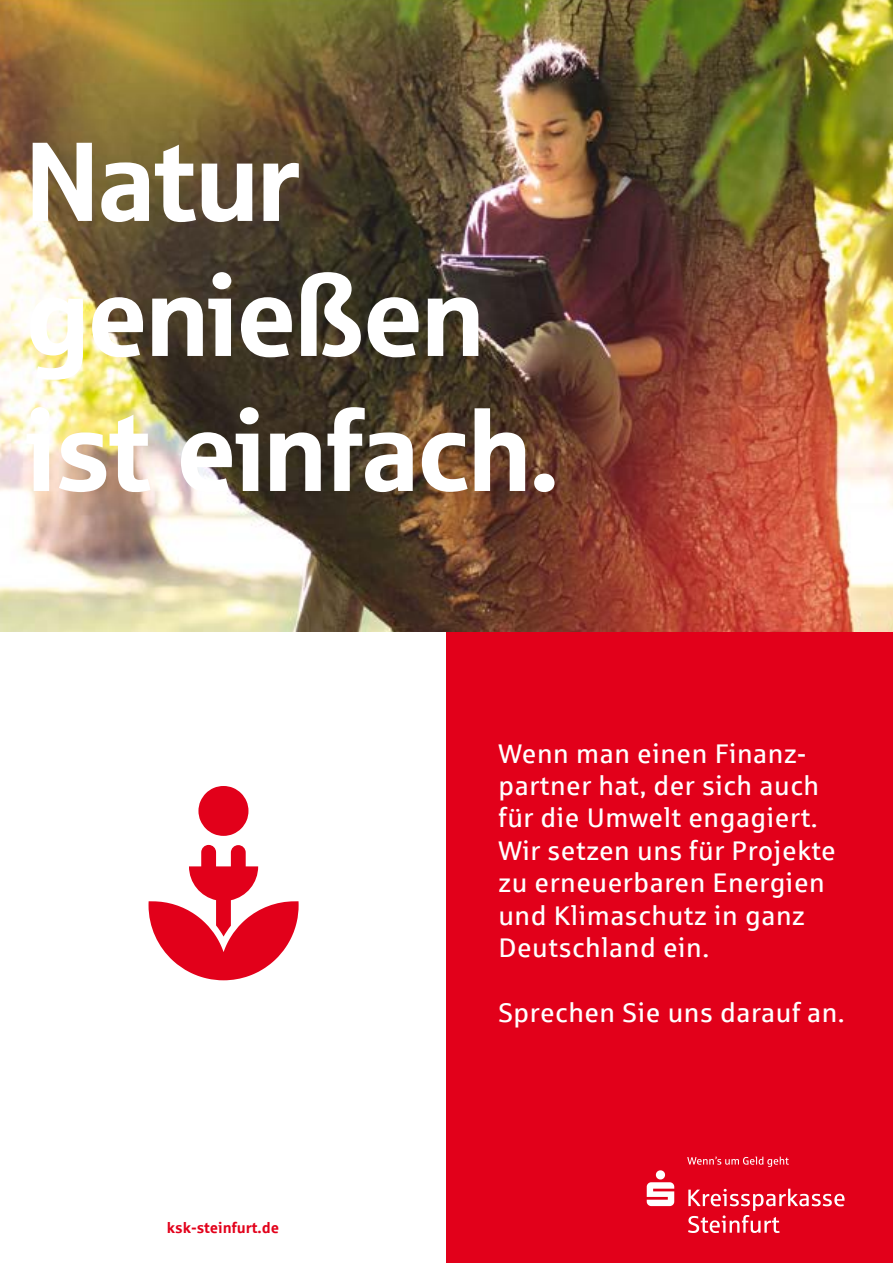
<style>
.page{position:relative;width:893px;height:1263px;background:#fff}
.page>*{position:absolute;margin:0;border:0;box-sizing:border-box;transform-origin:0 0}
.t1{font:112.5px/135px "Sparkasse Head";color:#fff}
.t2{font:27px/32.4px "Sparkasse Rg";letter-spacing:.02em;color:#fff}
.t3{font:700 15px "Sparkasse Rg";color:#e2001a}
</style>
<div class="page">
<div style="left:446px;top:612px;width:447px;height:651px;background:#e2001a"></div>
<img style="left:0;top:0;width:893px;height:631px">
<svg style="left:647px;top:1170px;width:27px;height:36px"></svg>
<svg style="left:688px;top:1189px;width:156px;height:44px"></svg>
<svg style="left:687px;top:1157px;width:102px;height:10px"></svg>
<svg style="left:198px;top:786px;width:50px;height:50px"></svg>
<svg style="left:149px;top:845px;width:150px;height:135px"></svg>
<h1 class="t1" style="left:26px;top:110px;width:533px">Natur genießen ist einfach.</h1>
<p class="t2" style="left:498px;top:736px;width:339px">Wenn man einen Finanz&shy;partner hat, der sich auch für die Umwelt engagiert.<br>Wir setzen uns für Projekte zu erneuerbaren Energien und Klimaschutz in ganz<br>Deutschland ein.</p>
<p class="t3" style="left:167px;top:1218px;width:114px">ksk-steinfurt.de</p>
<p class="t2" style="left:498px;top:995px;width:348px">Sprechen Sie uns darauf an.</p>
</div>
